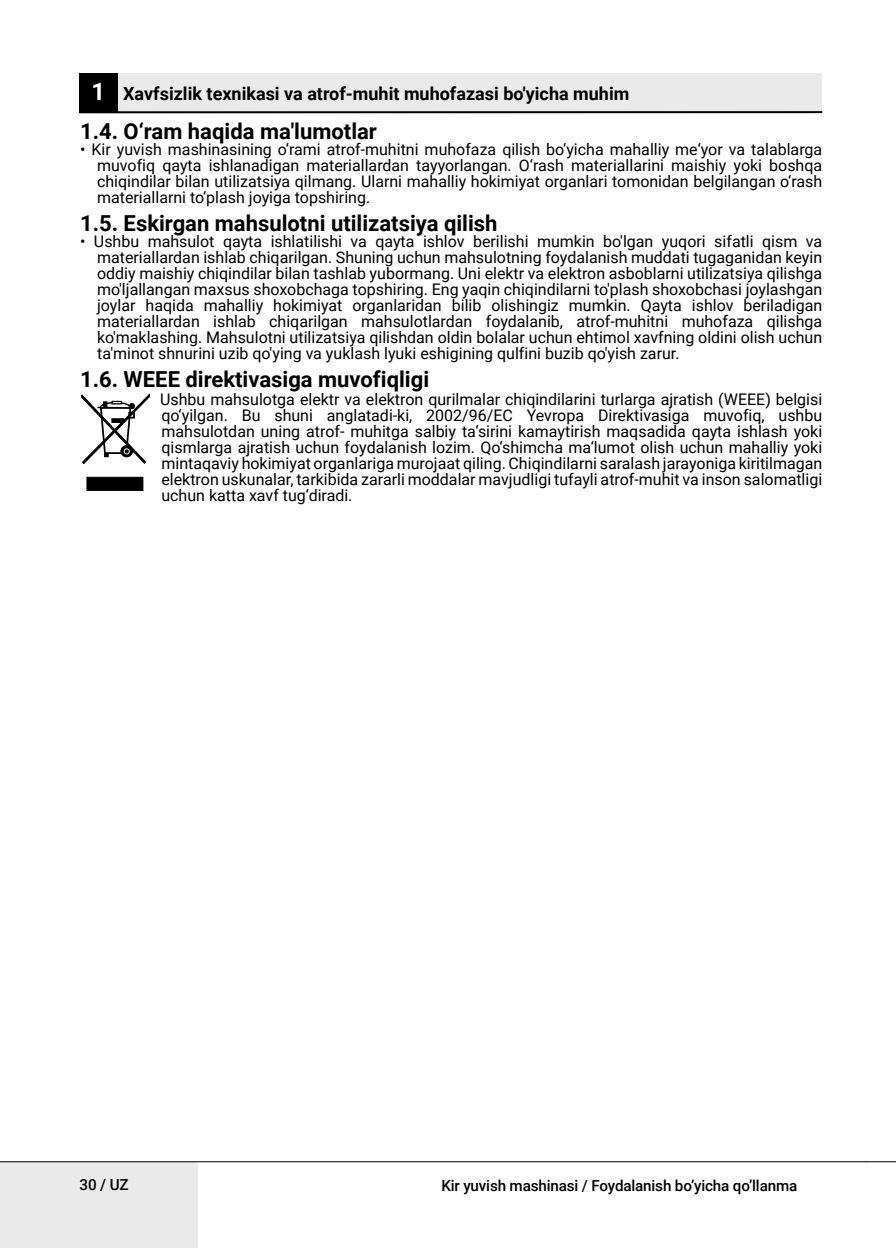
<style>
.page{position:relative;width:896px;height:1248px;background:#fff}
.page>*{position:absolute;margin:0;border:0;box-sizing:border-box;transform-origin:0 0}
.Konu_Baslik{font:700 22px "Roboto";color:#000}
.t1{font:700 18px "Roboto";color:#000}
.Girintili_Yazi{font:16px/16px "Roboto";color:#000;text-align:justify}
.Normal_Yazi{font:16px/16px "Roboto";color:#000;text-align:justify}
.t2{font:500 15.2px "Roboto";letter-spacing:-.01em;color:#000}
.s1{font-size:24px;color:#fff}
</style>
<div class="page">
<hr style="left:866px;top:1161px;width:30px;height:1px;background:#000">
<div style="left:0;top:1161px;width:197px;height:86px;background:#eaeaea"></div>
<hr style="left:0;top:1161px;width:866px;height:1px;background:#000">
<div style="left:79px;top:74px;width:39px;height:39px;background:#000"></div>
<div style="left:118px;top:74px;width:704px;height:39px;background:#eaeaea"></div>
<hr style="left:79px;top:111px;width:743px;height:2px;background:#000">
<div style="left:87px;top:477px;width:56px;height:13px;background:#000;border:1px solid #000"></div>
<svg style="left:81px;top:394px;width:69px;height:69px"></svg>
<p class="t1" style="left:91px;top:81px;width:539px"><span class="s1">1</span> Xavfsizlik texnikasi va atrof-muhit muhofazasi bo'yicha muhim</p>
<p class="Konu_Baslik" style="left:80px;top:116px;width:298px">1.4. O‘ram haqida ma'lumotlar</p>
<p class="Girintili_Yazi" style="left:97px;top:141px;width:726px;text-indent:-17px">• Kir yuvish mashinasining o‘rami atrof-muhitni muhofaza qilish bo‘yicha mahalliy me‘yor va talablarga muvofiq qayta ishlanadigan materiallardan tayyorlangan. O‘rash materiallarini maishiy yoki boshqa chiqindilar bilan utilizatsiya qilmang. Ularni mahalliy hokimiyat organlari tomonidan belgilangan o‘rash materiallarni to‘plash joyiga topshiring.</p>
<p class="Konu_Baslik" style="left:80px;top:208px;width:419px">1.5. Eskirgan mahsulotni utilizatsiya qilish</p>
<p class="Girintili_Yazi" style="left:97px;top:233px;width:726px;text-indent:-17px">• Ushbu mahsulot qayta ishlatilishi va qayta ishlov berilishi mumkin bo'lgan yuqori sifatli qism va materiallardan ishlab chiqarilgan. Shuning uchun mahsulotning foydalanish muddati tugaganidan keyin oddiy maishiy chiqindilar bilan tashlab yubormang. Uni elektr va elektron asboblarni utilizatsiya qilishga mo'ljallangan maxsus shoxobchaga topshiring. Eng yaqin chiqindilarni to'plash shoxobchasi joylashgan joylar haqida mahalliy hokimiyat organlaridan bilib olishingiz mumkin. Qayta ishlov beriladigan materiallardan ishlab chiqarilgan mahsulotlardan foydalanib, atrof-muhitni muhofaza qilishga ko'maklashing. Mahsulotni utilizatsiya qilishdan oldin bolalar uchun ehtimol xavfning oldini olish uchun ta'minot shnurini uzib qo'ying va yuklash lyuki eshigining qulfini buzib qo'yish zarur.</p>
<p class="Konu_Baslik" style="left:80px;top:363px;width:350px">1.6. WEEE direktivasiga muvofiqligi</p>
<p class="Normal_Yazi" style="left:160px;top:390px;width:663px">Ushbu mahsulotga elektr va elektron qurilmalar chiqindilarini turlarga ajratish (WEEE) belgisi qo‘yilgan. Bu shuni anglatadi-ki, 2002/96/EC Yevropa Direktivasiga muvofiq, ushbu mahsulotdan uning atrof- muhitga salbiy ta‘sirini kamaytirish maqsadida qayta ishlash yoki qismlarga ajratish uchun foydalanish lozim. Qo‘shimcha ma‘lumot olish uchun mahalliy yoki mintaqaviy hokimiyat organlariga murojaat qiling. Chiqindilarni saralash jarayoniga kiritilmagan elektron uskunalar, tarkibida zararli moddalar mavjudligi tufayli atrof-muhit va inson salomatligi uchun katta xavf tug‘diradi.</p>
<p class="t2" style="left:80px;top:1173px;width:50px">30 / UZ</p>
<p class="t2" style="left:441px;top:1174px;width:357px">Kir yuvish mashinasi / Foydalanish bo’yicha qo’llanma</p>
</div>
